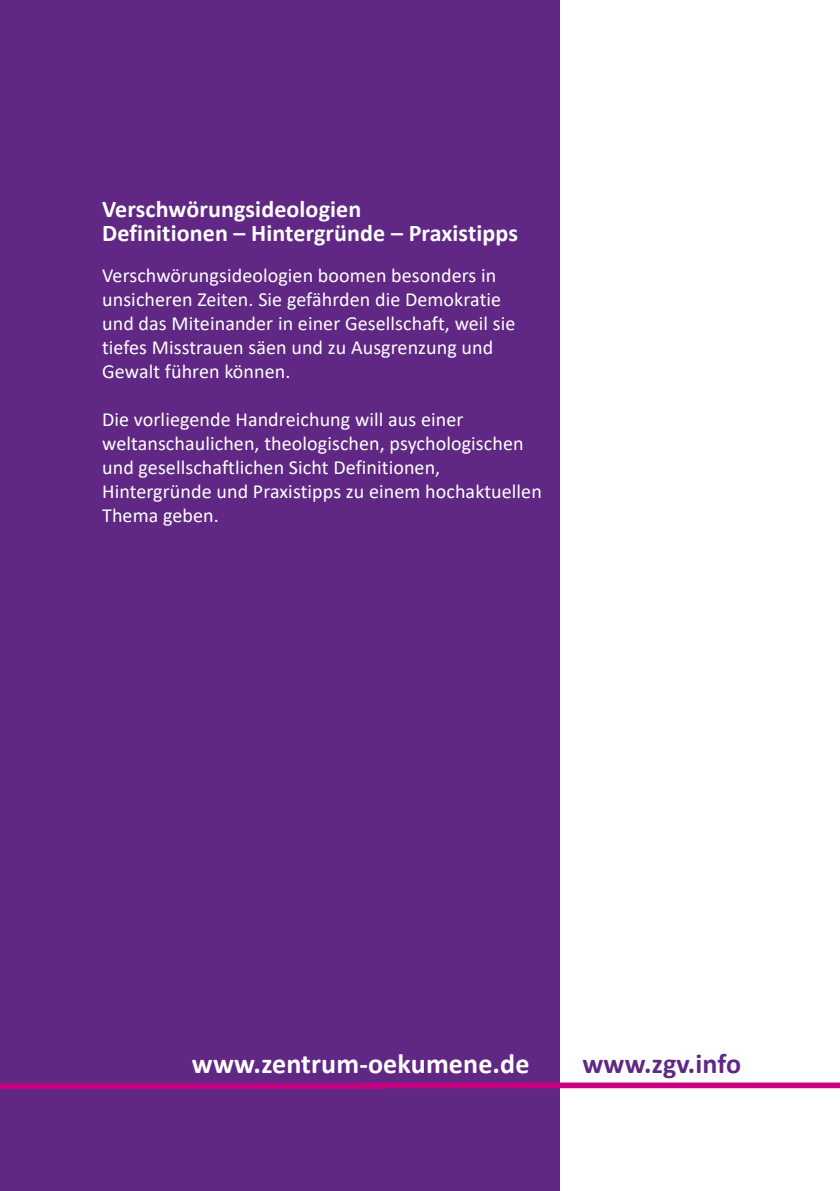
<style>
.page{position:relative;width:840px;height:1191px;background:#fff}
.page>*{position:absolute;margin:0;border:0;box-sizing:border-box;transform-origin:0 0}
.t1{font:700 28px "Calibri";letter-spacing:.005em;color:#fff}
.t2{font:700 28px "Calibri";letter-spacing:.005em;color:#602884}
.t3{font:700 24px/24px "Calibri";letter-spacing:.005em;color:#fff}
.t4{font:20px/24px "Calibri";letter-spacing:.005em;color:#fff}
</style>
<div class="page">
<div style="left:0;top:0;width:559px;height:1191px;background:#602884"></div>
<div style="left:366px;top:1082px;width:473px;height:6px;background:#c7017f"></div>
<div style="left:0;top:1083px;width:383px;height:6px;background:#c7017f"></div>
<p class="t3" style="left:102px;top:196px;width:417px">Verschwörungsideologien<br>Definitionen – Hintergründe – Praxistipps</p>
<p class="t4" style="left:102px;top:262px;width:414px">Verschwörungsideologien boomen besonders in unsicheren Zeiten. Sie gefährden die Demokratie und das Miteinander in einer Gesellschaft, weil sie tiefes Misstrauen säen und zu Ausgrenzung und Gewalt führen können.</p>
<p class="t4" style="left:102px;top:406px;width:441px">Die vorliegende Handreichung will aus einer weltanschaulichen, theologischen, psychologischen und gesellschaftlichen Sicht Definitionen, Hintergründe und Praxistipps zu einem hochaktuellen Thema geben.</p>
<h1 class="t1" style="left:192px;top:1043px;width:339px">www.zentrum-oekumene.de</h1>
<h1 class="t2" style="left:582px;top:1043px;width:160px">www.zgv.info</h1>
</div>
